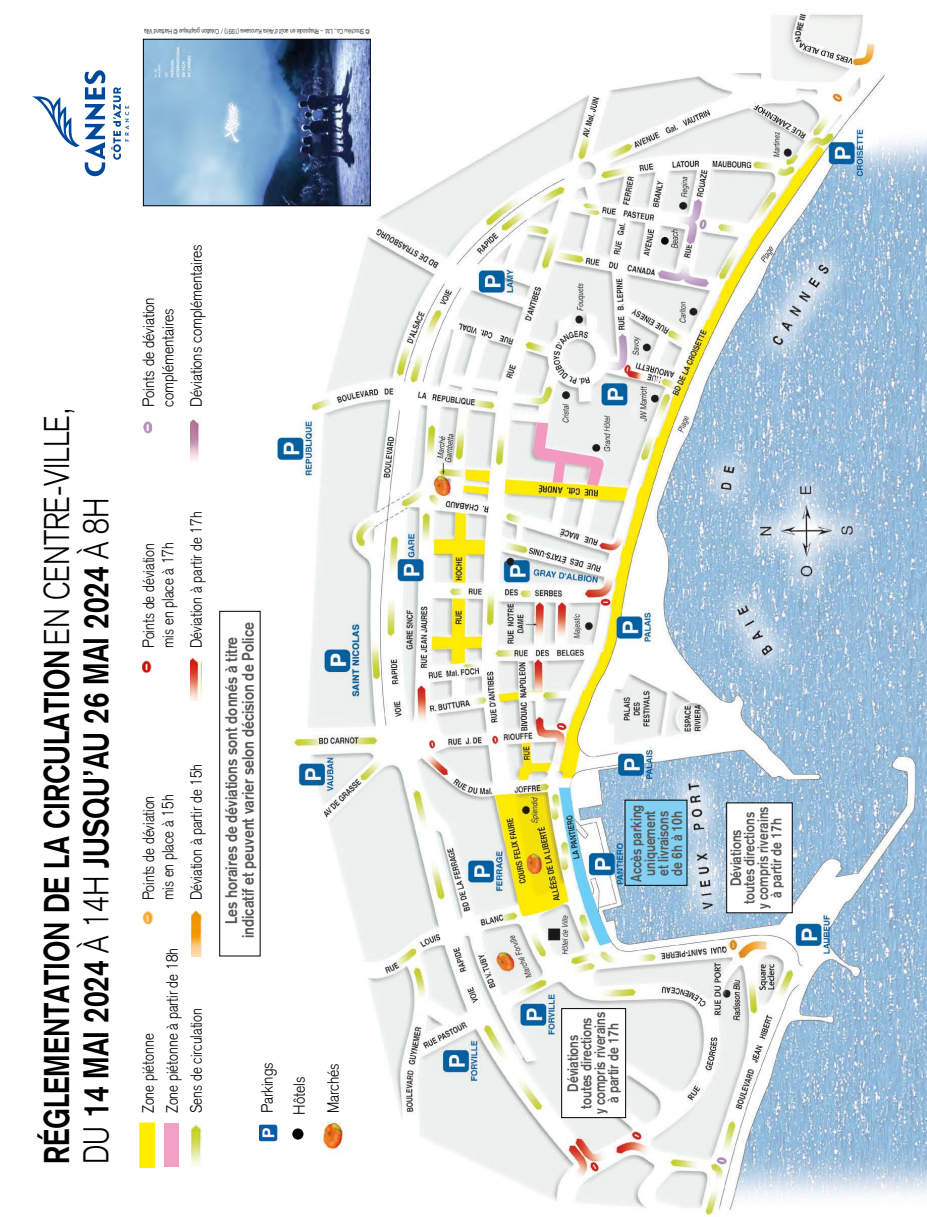
<style>
.page{position:relative;width:927px;height:1217px;background:#fff}
.page>*{position:absolute;margin:0;border:0;box-sizing:border-box;transform-origin:0 0}
.t1{font:700 35.25px/39.6px "Akzidenz Grotesk";color:#000;scale:.8 1}
.t2{font:700 16.5px/16.5px "Akzidenz Grotesk";color:#575756;text-align:center;scale:.85 1}
.t3{font:300 16.2px/19px "Akzidenz Grotesk";color:#000;scale:.85 1}
.t4{font:300 16.2px/19px "Akzidenz Grotesk";color:#000;scale:.9 1}
.t5{font:700 15px/13.5px "Akzidenz Grotesk";color:#575756;text-align:center;scale:.81 1}
.t6{font:300 7.05px "Akzidenz Grotesk";letter-spacing:-.01em;color:#000;scale:.76 1}
.s1{font-weight:300}
</style>
<div class="page">
<img style="left:267px;top:13px;width:660px;height:1203px">
<div style="left:251px;top:1105px;width:27px;height:43px;background:#fff"></div>
<div style="left:287px;top:1115px;width:21px;height:33px;background:#fff"></div>
<div style="left:321px;top:1115px;width:21px;height:33px;background:#fff"></div>
<img style="left:139px;top:1122px;width:16px;height:44px">
<img style="left:320px;top:1118px;width:31px;height:40px">
<div style="left:292px;top:1128px;width:11px;height:11px;background:#000;border-radius:50%"></div>
<img style="left:259px;top:1124px;width:18px;height:18px">
<img style="left:191px;top:1124px;width:11px;height:42px">
<img style="left:142px;top:911px;width:12px;height:14px">
<img style="left:191px;top:910px;width:11px;height:46px">
<img style="left:190px;top:657px;width:11px;height:43px">
<img style="left:143px;top:660px;width:9px;height:14px">
<img style="left:143px;top:421px;width:10px;height:13px">
<img style="left:191px;top:419px;width:11px;height:41px">
<div style="left:219px;top:610px;width:42px;height:346px;border:1px solid #000"></div>
<div style="left:562px;top:1008px;width:64px;height:109px;background:#fff"></div>
<div style="left:561px;top:1007px;width:65px;height:110px;border:1px solid #000"></div>
<div style="left:727px;top:802px;width:65px;height:110px;background:#fff"></div>
<div style="left:726px;top:802px;width:67px;height:110px;border:1px solid #000"></div>
<div style="left:625px;top:800px;width:62px;height:85px;background:#83d0f5"></div>
<div style="left:164px;top:1122px;width:15px;height:44px;background:#f39fc5"></div>
<img style="left:145px;top:41px;width:224px;height:163px">
<div style="left:143px;top:39px;width:228px;height:167px;border:1px solid #000"></div>
<svg style="left:32px;top:70px;width:97px;height:106px"></svg>
<p class="t6" style="left:370px;top:35px;width:299px;rotate:-180deg">© Shochiku Co., Ltd. – Rhapsodie en août d’Akira Kurosawa (1991) / Création graphique © Hartland Villa</p>
<h1 class="t1" style="left:37px;top:1163px;width:947px;rotate:-90deg">RÉGLEMENTATION DE LA CIRCULATION <span class="s1">EN CENTRE-VILLE,<br>DU</span> 14 MAI 2024 <span class="s1">À 14H</span> JUSQU’AU 26 MAI 2024 <span class="s1">À 8H</span></h1>
<p class="t4" style="left:139px;top:407px;width:123px;rotate:-90deg">Points de déviation complémentaires</p>
<p class="t4" style="left:187px;top:407px;width:182px;rotate:-90deg">Déviations complémentaires</p>
<p class="t3" style="left:139px;top:648px;width:126px;rotate:-90deg">Points de déviation mis en place à 17h</p>
<p class="t3" style="left:187px;top:648px;width:162px;rotate:-90deg">Déviation à partir de 17h</p>
<p class="t3" style="left:139px;top:900px;width:126px;rotate:-90deg">Points de déviation mis en place à 15h</p>
<p class="t3" style="left:187px;top:900px;width:162px;rotate:-90deg">Déviation à partir de 15h</p>
<p class="t3" style="left:136px;top:1112px;width:196px;line-height:24px;rotate:-90deg">Zone piétonne<br>Zone piétonne à partir de 18h<br>Sens de circulation</p>
<p class="t2" style="left:223px;top:938px;width:373px;rotate:-90deg">Les horaires de déviations sont donnés à titre indicatif et peuvent varier selon décision de Police</p>
<p class="t4" style="left:251px;top:1114px;width:59px;line-height:32.1px;rotate:-90deg">Parkings<br>Hôtels</p>
<p class="t4" style="left:324px;top:1112px;width:57px;rotate:-90deg">Marchés</p>
<p class="t5" style="left:629px;top:881px;width:97px;rotate:-90deg">Accès parking uniquement et livraisons de 6h à 10h</p>
<p class="t5" style="left:566px;top:1114px;width:128px;rotate:-90deg">Déviations<br>toutes directions<br>y compris riverains à partir de 17h</p>
<p class="t5" style="left:729px;top:908px;width:128px;rotate:-90deg">Déviations<br>toutes directions<br>y compris riverains à partir de 17h</p>
</div>
